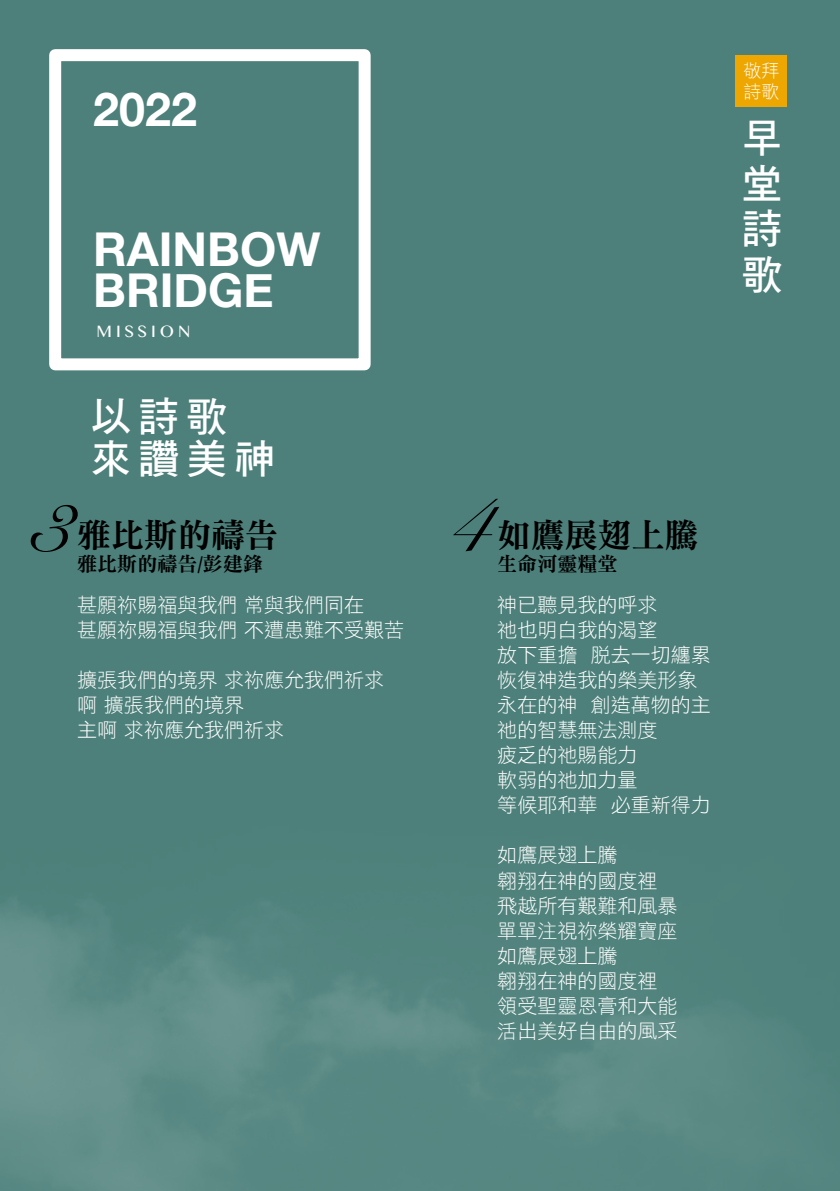
<style>
.page{position:relative;width:840px;height:1191px;background:#fff}
.page>*{position:absolute;margin:0;border:0;box-sizing:border-box;transform-origin:0 0}
.t1{font:86.2px "Snell Roundhand";color:#000}
.t2{font:700 46.6px/41px "Helvetica Neue";color:#fff}
.t3{font:40.6px/45.4px "DF Hei Std W7";letter-spacing:.18em;color:#fff;text-align:justify}
.t4{font:33.4px "DF Ming Std W9";color:#000}
.t5{font:20px/25px "DF Hei Std W3";color:#fff}
.t6{font:20px "DF Ming Std W9";color:#000}
.t7{font:18px/21px "DF Hei Std W3";color:#fff}
.t8{font:16.6px "Gurmukhi MN";letter-spacing:.24em;color:#fff}
</style>
<div class="page">
<div style="left:0;top:0;width:839px;height:1191px;background:#4d807a"></div>
<img style="left:0;top:901px;width:799px;height:290px">
<div style="left:735px;top:55px;width:51px;height:51px;background:#eea600"></div>
<div style="left:49px;top:49px;width:321px;height:321px;border:12px solid #fff"></div>
<h2 class="t2" style="left:93px;top:90px;width:105px">2022</h2>
<h2 class="t2" style="left:93px;top:230px;width:228px">RAINBOW<br>BRIDGE</h2>
<p class="t8" style="left:96px;top:322px;width:95px">MISSION</p>
<h3 class="t3" style="left:91px;top:395px;width:186px;line-height:42px">以詩歌來讚美神</h3>
<h1 class="t1" style="left:26px;top:455px;width:45px">3</h1>
<h3 class="t4" style="left:77px;top:517px;width:202px">雅比斯的禱告</h3>
<p class="t6" style="left:77px;top:553px;width:187px">雅比斯的禱告/彭建鋒</p>
<p class="t5" style="left:77px;top:592px;width:328px">甚願祢賜福與我們 常與我們同在<br>甚願祢賜福與我們 不遭患難不受艱苦</p>
<p class="t5" style="left:77px;top:667px;width:308px">擴張我們的境界 求祢應允我們祈求啊 擴張我們的境界<br>主啊 求祢應允我們祈求</p>
<p class="t7" style="left:743px;top:60px;width:37px">敬拜詩歌</p>
<h3 class="t3" style="left:741px;top:114px;width:41px">早堂詩歌</h3>
<h1 class="t1" style="left:446px;top:455px;width:45px">4</h1>
<h3 class="t4" style="left:497px;top:517px;width:202px">如鷹展翅上騰</h3>
<p class="t6" style="left:497px;top:553px;width:122px">生命河靈糧堂</p>
<p class="t5" style="left:497px;top:592px;width:215px">神已聽見我的呼求<br>祂也明白我的渴望<br>放下重擔 脫去一切纏累恢復神造我的榮美形象永在的神 創造萬物的主祂的智慧無法測度<br>疲乏的祂賜能力<br>軟弱的祂加力量<br>等候耶和華 必重新得力</p>
<p class="t5" style="left:497px;top:842px;width:182px">如鷹展翅上騰<br>翱翔在神的國度裡飛越所有艱難和風暴單單注視祢榮耀寶座如鷹展翅上騰<br>翱翔在神的國度裡領受聖靈恩膏和大能活出美好自由的風采</p>
</div>
